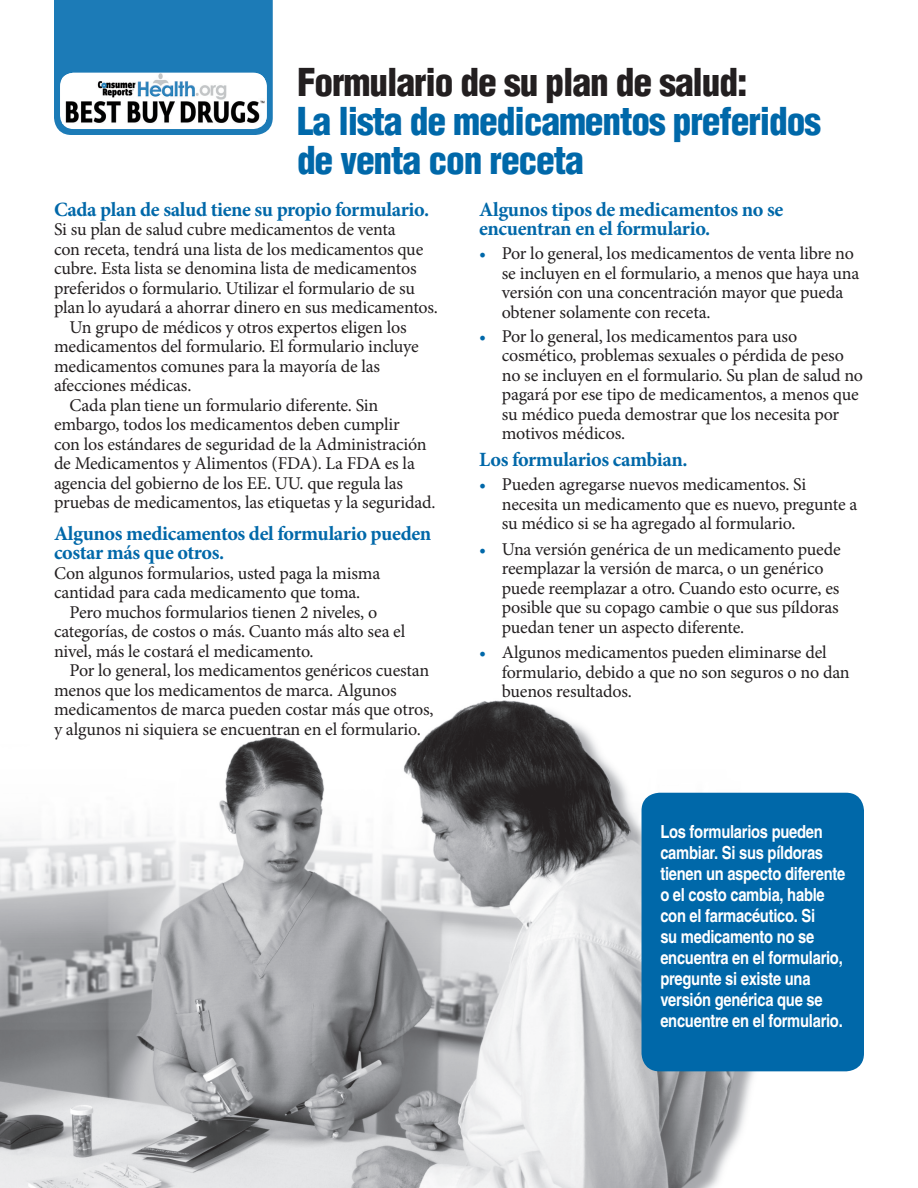
<style>
.page{position:relative;width:918px;height:1188px;background:#fff}
.page>*{position:absolute;margin:0;border:0;box-sizing:border-box;transform-origin:0 0}
.t1{font:900 condensed 37.5px/39px "Helvetica";letter-spacing:-.03em;color:#0068a9}
.t2{font:900 condensed 37.5px "Helvetica";letter-spacing:-.03em;color:#231f20}
.t3{font:700 20.25px/19.5px "Minion Pro";letter-spacing:-.02em;color:#0068a9}
.t4{font:18px/19.5px "Minion Pro";letter-spacing:-.01em;color:#231f20}
.t5{font:700 condensed 18px/21px "Helvetica";letter-spacing:-.015em;color:#fff}
.s1{color:#0068a9}
</style>
<div class="page">
<div style="left:54px;top:0;width:219px;height:135px;background:#1c7bb7"></div>
<div style="left:60px;top:73px;width:207px;height:56px;background:#fff;border-radius:14px"></div>
<img style="left:62px;top:73px;width:205px;height:51px">
<img style="left:0;top:700px;width:777px;height:488px">
<div style="left:642px;top:793px;width:222px;height:278px;background:#0068a9;border-radius:18px"></div>
<h1 class="t2" style="left:297px;top:59px;width:452px">Formulario de su plan de salud:</h1>
<h1 class="t1" style="left:297px;top:102px;width:526px">La lista de medicamentos preferidos de venta con receta</h1>
<p class="t3" style="left:54px;top:199px;width:377px">Cada plan de salud tiene su propio formulario.</p>
<p class="t4" style="left:54px;top:220px;width:343px">Si su plan de salud cubre medicamentos de venta</p>
<p class="t4" style="left:54px;top:239px;width:371px">con receta, tendrá una lista de los medicamentos que</p>
<p class="t4" style="left:54px;top:259px;width:364px">cubre. Esta lista se denomina lista de medicamentos</p>
<p class="t4" style="left:54px;top:278px;width:362px">preferidos o formulario. Utilizar el formulario de su</p>
<p class="t4" style="left:54px;top:298px;width:386px">plan lo ayudará a ahorrar dinero en sus medicamentos.</p>
<p class="t4" style="left:70px;top:317px;width:339px">Un grupo de médicos y otros expertos eligen los</p>
<p class="t4" style="left:54px;top:337px;width:366px">medicamentos del formulario. El formulario incluye</p>
<p class="t4" style="left:54px;top:356px;width:328px">medicamentos comunes para la mayoría de las</p>
<p class="t4" style="left:54px;top:376px;width:139px">afecciones médicas.</p>
<p class="t4" style="left:70px;top:395px;width:310px">Cada plan tiene un formulario diferente. Sin</p>
<p class="t4" style="left:54px;top:415px;width:347px">embargo, todos los medicamentos deben cumplir</p>
<p class="t4" style="left:54px;top:434px;width:374px">con los estándares de seguridad de la Administración</p>
<p class="t4" style="left:54px;top:454px;width:362px">de Medicamentos y Alimentos (FDA). La FDA es la</p>
<p class="t4" style="left:54px;top:473px;width:351px">agencia del gobierno de los EE. UU. que regula las</p>
<p class="t4" style="left:54px;top:493px;width:383px">pruebas de medicamentos, las etiquetas y la seguridad.</p>
<p class="t3" style="left:54px;top:523px;width:379px">Algunos medicamentos del formulario pueden costar más que otros.</p>
<p class="t4" style="left:54px;top:563px;width:328px">Con algunos formularios, usted paga la misma cantidad para cada medicamento que toma.</p>
<p class="t4" style="left:54px;top:602px;width:353px;text-indent:16px">Pero muchos formularios tienen 2 niveles, o categorías, de costos o más. Cuanto más alto sea el nivel, más le costará el medicamento.</p>
<p class="t4" style="left:54px;top:661px;width:381px;text-indent:16px">Por lo general, los medicamentos genéricos cuestan menos que los medicamentos de marca. Algunos medicamentos de marca pueden costar más que otros, y algunos ni siquiera se encuentran en el formulario.</p>
<p class="t3" style="left:479px;top:199px;width:306px">Algunos tipos de medicamentos no se encuentran en el formulario.</p>
<p class="t4" style="left:502px;top:244px;width:359px;text-indent:-22px"><span class="s1">•</span> Por lo general, los medicamentos de venta libre no se incluyen en el formulario, a menos que haya una versión con una concentración mayor que pueda obtener solamente con receta.</p>
<p class="t4" style="left:502px;top:326px;width:363px;text-indent:-22px"><span class="s1">•</span> Por lo general, los medicamentos para uso cosmético, problemas sexuales o pérdida de peso no se incluyen en el formulario. Su plan de salud no pagará por ese tipo de medicamentos, a menos que su médico pueda demostrar que los necesita por motivos médicos.</p>
<p class="t3" style="left:479px;top:450px;width:210px">Los formularios cambian.</p>
<p class="t4" style="left:502px;top:475px;width:357px;text-indent:-22px"><span class="s1">•</span> Pueden agregarse nuevos medicamentos. Si necesita un medicamento que es nuevo, pregunte a su médico si se ha agregado al formulario.</p>
<p class="t4" style="left:502px;top:539px;width:340px;text-indent:-22px"><span class="s1">•</span> Una versión genérica de un medicamento puede reemplazar la versión de marca, o un genérico puede reemplazar a otro. Cuando esto ocurre, es posible que su copago cambie o que sus píldoras puedan tener un aspecto diferente.</p>
<p class="t4" style="left:502px;top:643px;width:350px;text-indent:-22px"><span class="s1">•</span> Algunos medicamentos pueden eliminarse del formulario, debido a que no son seguros o no dan buenos resultados.</p>
<p class="t5" style="left:660px;top:820px;width:186px">Los formularios pueden cambiar. Si sus píldoras tienen un aspecto diferente o el costo cambia, hable con el farmacéutico. Si<br>su medicamento no se encuentra en el formulario, pregunte si existe una versión genérica que se encuentre en el formulario.</p>
</div>
